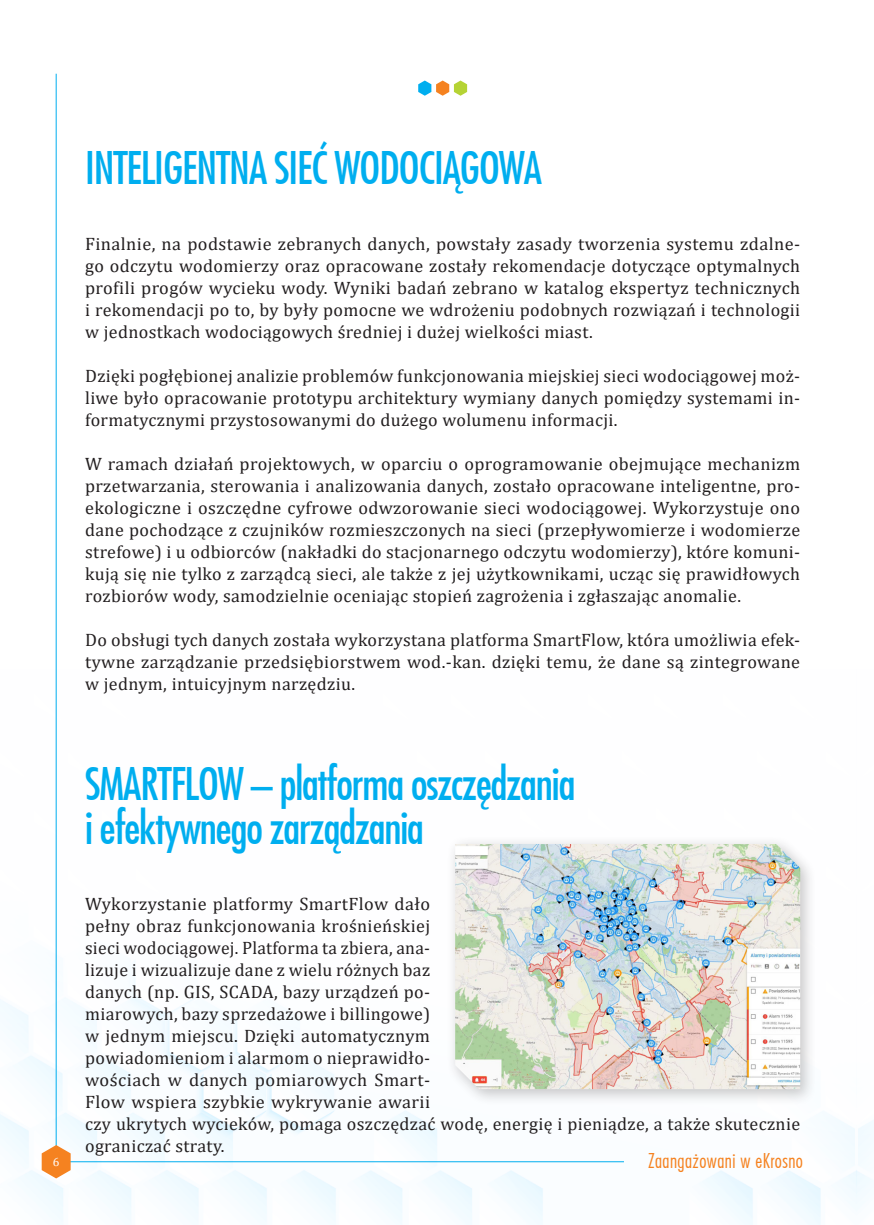
<style>
.page{position:relative;width:874px;height:1225px;background:#fff}
.page>*{position:absolute;margin:0;border:0;box-sizing:border-box;transform-origin:0 0}
.t1{font:44px/44px "Fujiyama";letter-spacing:-.025em;color:#00aeef}
.t2{font:300 20px "Fujiyama";letter-spacing:.02em;color:#f58220}
.t3{font:18px/22px "Cambria";letter-spacing:.02em;color:#231f20;text-align:justify}
.t4{font:12px "Cambria";color:#fff}
</style>
<div class="page">
<img style="left:0;top:670px;width:873px;height:555px">
<hr style="left:56px;top:74px;width:1px;height:1087px;background:#00aeef">
<hr style="left:56px;top:1161px;width:567px;height:1px;background:#00aeef">
<svg style="left:42px;top:1145px;width:29px;height:33px"></svg>
<div style="left:446px;top:835px;width:370px;height:271px;background:#231f20;opacity:.25"></div>
<img style="left:455px;top:844px;width:344px;height:245px">
<svg style="left:418px;top:81px;width:49px;height:15px"></svg>
<h1 class="t1" style="left:85px;top:144px;width:458px">INTELIGENTNA SIEĆ WODOCIĄGOWA</h1>
<p class="t3" style="left:85px;top:232px;width:716px">Finalnie, na podstawie zebranych danych, powstały zasady tworzenia systemu zdalne&shy;go odczytu wodomierzy oraz opracowane zostały rekomendacje dotyczące optymalnych profili progów wycieku wody. Wyniki badań zebrano w katalog ekspertyz technicznych i rekomendacji po to, by były pomocne we wdrożeniu podobnych rozwiązań i technologii w jednostkach wodociągowych średniej i dużej wielkości miast.</p>
<p class="t3" style="left:85px;top:364px;width:716px">Dzięki pogłębionej analizie problemów funkcjonowania miejskiej sieci wodociągowej moż&shy;liwe było opracowanie prototypu architektury wymiany danych pomiędzy systemami in&shy;formatycznymi przystosowanymi do dużego wolumenu informacji.</p>
<p class="t3" style="left:85px;top:452px;width:716px">W ramach działań projektowych, w oparciu o oprogramowanie obejmujące mechanizm przetwarzania, sterowania i analizowania danych, zostało opracowane inteligentne, pro&shy;ekologiczne i oszczędne cyfrowe odwzorowanie sieci wodociągowej. Wykorzystuje ono dane pochodzące z czujników rozmieszczonych na sieci (przepływomierze i wodomierze strefowe) i u odbiorców (nakładki do stacjonarnego odczytu wodomierzy), które komuni&shy;kują się nie tylko z zarządcą sieci, ale także z jej użytkownikami, ucząc się prawidłowych rozbiorów wody, samodzielnie oceniając stopień zagrożenia i zgłaszając anomalie.</p>
<p class="t3" style="left:85px;top:628px;width:716px">Do obsługi tych danych została wykorzystana platforma SmartFlow, która umożliwia efek&shy;tywne zarządzanie przedsiębiorstwem wod.-kan. dzięki temu, że dane są zintegrowane w jednym, intuicyjnym narzędziu.</p>
<h1 class="t1" style="left:85px;top:760px;width:491px">SMARTFLOW – platforma oszczędzania i efektywnego zarządzania</h1>
<p class="t3" style="left:85px;top:892px;width:716px;text-align:left">Wykorzystanie platformy SmartFlow dało<br>pełny obraz funkcjonowania krośnieńskiej<br>sieci wodociągowej. Platforma ta zbiera, ana-<br>lizuje i wizualizuje dane z wielu różnych baz<br>danych (np. GIS, SCADA, bazy urządzeń po-<br>miarowych, bazy sprzedażowe i billingowe)<br>w jednym miejscu. Dzięki automatycznym<br>powiadomieniom i alarmom o nieprawidło-<br>wościach w danych pomiarowych Smart-<br>Flow wspiera szybkie wykrywanie awarii<br>czy ukrytych wycieków, pomaga oszczędzać wodę, energię i pieniądze, a także skutecznie ograniczać straty.</p>
<p class="t4" style="left:53px;top:1155px;width:8px">6</p>
<p class="t2" style="left:647px;top:1147px;width:156px">Zaangażowani w eKrosno</p>
</div>
